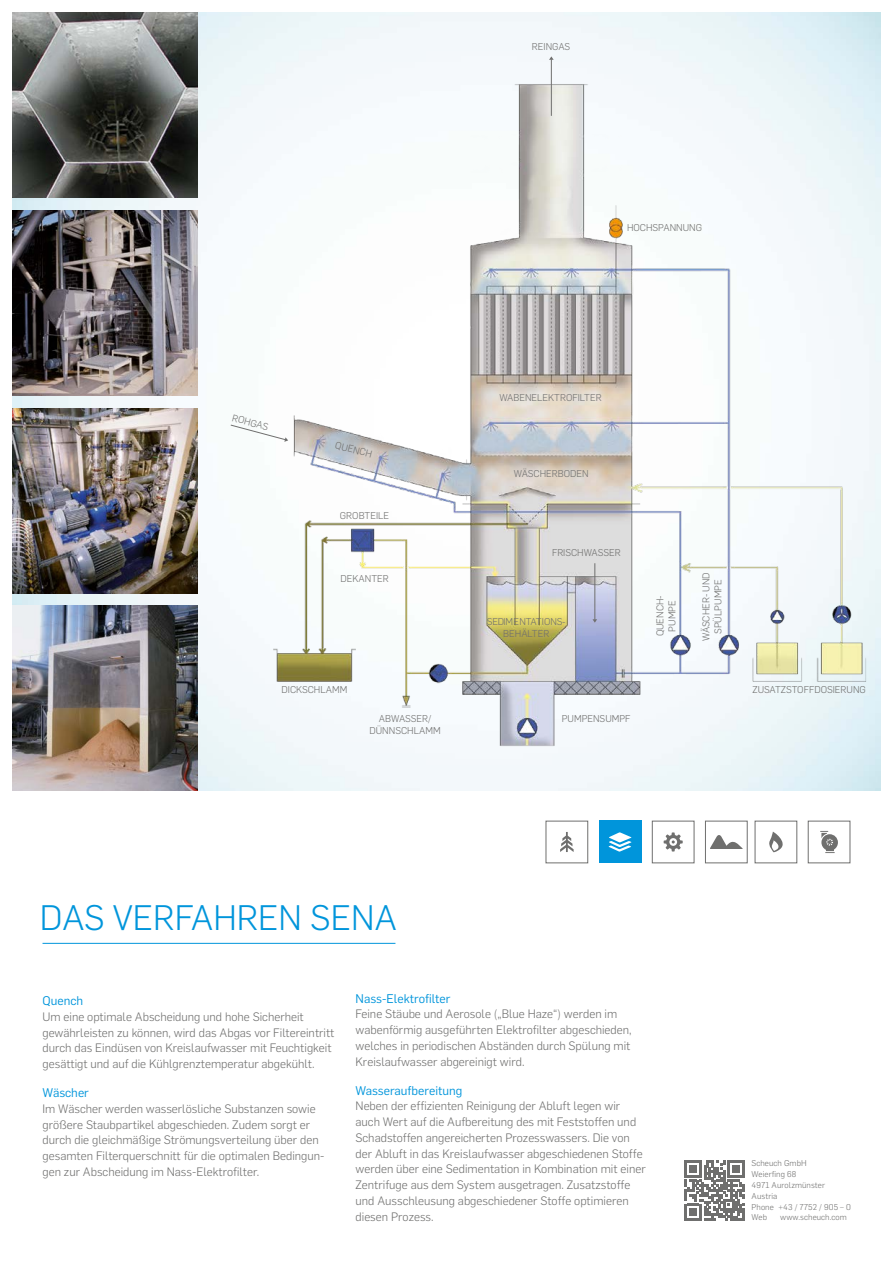
<style>
.page{position:relative;width:893px;height:1263px;background:#fff}
.page>*{position:absolute;margin:0;border:0;box-sizing:border-box;transform-origin:0 0}
.t1{font:300 34.8px "Flama";color:#0095db}
.t2{font:12.3px "Flama";color:#0095db}
.t3{font:300 12px/15.8px "Flama";color:#6f6f6e}
.t4{font:300 9.75px/12.1px "Flama";color:#6f6f6e;text-align:center}
.t5{font:300 8.25px/10.8px "Flama";letter-spacing:.01em;color:#6f6f6e}
</style>
<div class="page">
<img style="left:13px;top:13px;width:867px;height:778px">
<hr style="left:43px;top:943px;width:352px;height:1px;background:#0095db">
<img style="left:13px;top:13px;width:185px;height:185px">
<img style="left:13px;top:210px;width:185px;height:185px">
<img style="left:13px;top:408px;width:185px;height:185px">
<img style="left:13px;top:606px;width:185px;height:185px">
<div style="left:755px;top:821px;width:42px;height:42px;background:#fff;border:1px solid #6f6f6e"></div>
<div style="left:546px;top:821px;width:42px;height:42px;background:#fff;border:1px solid #6f6f6e"></div>
<svg style="left:560px;top:832px;width:14px;height:20px"></svg>
<div style="left:599px;top:821px;width:42px;height:42px;background:#0095db"></div>
<svg style="left:608px;top:832px;width:23px;height:20px"></svg>
<div style="left:652px;top:821px;width:42px;height:42px;background:#fff;border:1px solid #6f6f6e"></div>
<svg style="left:664px;top:832px;width:19px;height:19px"></svg>
<svg style="left:769px;top:831px;width:14px;height:21px"></svg>
<div style="left:808px;top:821px;width:42px;height:42px;background:#fff;border:1px solid #6f6f6e"></div>
<svg style="left:820px;top:831px;width:18px;height:22px"></svg>
<div style="left:705px;top:821px;width:43px;height:42px;background:#fff;border:1px solid #6f6f6e"></div>
<svg style="left:710px;top:835px;width:33px;height:14px"></svg>
<svg style="left:685px;top:1160px;width:60px;height:60px"></svg>
<img style="left:250px;top:72px;width:625px;height:687px">
<hr style="left:551px;top:59px;width:1px;height:57px;background:#6f6f6e">
<svg style="left:549px;top:56px;width:5px;height:4px"></svg>
<hr style="left:595px;top:563px;width:1px;height:57px;background:#6f6f6e">
<svg style="left:592px;top:619px;width:5px;height:4px"></svg>
<svg style="left:230px;top:424px;width:58px;height:18px"></svg>
<p class="t4" style="left:532px;top:40px;width:40px">REINGAS</p>
<p class="t4" style="left:627px;top:221px;width:77px">HOCHSPANNUNG</p>
<p class="t4" style="left:234px;top:411px;width:38px;rotate:15deg">ROHGAS</p>
<p class="t4" style="left:337px;top:438px;width:39px;rotate:15deg">QUENCH</p>
<p class="t4" style="left:340px;top:509px;width:51px">GROBTEILE</p>
<p class="t4" style="left:340px;top:571px;width:50px">DEKANTER</p>
<p class="t4" style="left:282px;top:683px;width:67px">DICKSCHLAMM</p>
<p class="t4" style="left:369px;top:711px;width:73px">ABWASSER/<br>DÜNNSCHLAMM</p>
<p class="t4" style="left:499px;top:391px;width:104px">WABENELEKTROFILTER</p>
<p class="t4" style="left:514px;top:467px;width:76px">WÄSCHERBODEN</p>
<p class="t4" style="left:552px;top:546px;width:70px">FRISCHWASSER</p>
<p class="t4" style="left:487px;top:615px;width:80px">SEDIMENTATIONS-<br>BEHÄLTER</p>
<p class="t4" style="left:653px;top:636px;width:43px;rotate:-90deg">QUENCH-<br>PUMPE</p>
<p class="t4" style="left:699px;top:641px;width:71px;rotate:-90deg">WÄSCHER- UND</p>
<p class="t4" style="left:711px;top:634px;width:56px;rotate:-90deg">SPÜLPUMPE</p>
<p class="t4" style="left:562px;top:711px;width:70px">PUMPENSUMPF</p>
<p class="t4" style="left:752px;top:683px;width:115px">ZUSATZSTOFFDOSIERUNG</p>
<h1 class="t1" style="left:40px;top:894px;width:359px">DAS VERFAHREN SENA</h1>
<p class="t2" style="left:43px;top:992px;width:42px">Quench</p>
<p class="t3" style="left:43px;top:1008px;width:293px">Um eine optimale Abscheidung und hohe Sicherheit gewährleisten zu können, wird das Abgas vor Filtereintritt durch das Eindüsen von Kreislaufwasser mit Feuchtigkeit gesättigt und auf die Kühlgrenztemperatur abgekühlt.</p>
<p class="t2" style="left:43px;top:1084px;width:48px">Wäscher</p>
<p class="t3" style="left:43px;top:1100px;width:283px">Im Wäscher werden wasserlösliche Substanzen sowie größere Staubpartikel abgeschieden. Zudem sorgt er durch die gleichmäßige Strömungsverteilung über den gesamten Filterquerschnitt für die optimalen Bedingun&shy;gen zur Abscheidung im Nass-Elektrofilter.</p>
<p class="t2" style="left:356px;top:990px;width:96px">Nass-Elektrofilter</p>
<p class="t3" style="left:356px;top:1005px;width:278px">Feine Stäube und Aerosole („Blue Haze“) werden im wabenförmig ausgeführten Elektrofilter abgeschieden, welches in periodischen Abständen durch Spülung mit Kreislaufwasser abgereinigt wird.</p>
<p class="t2" style="left:356px;top:1082px;width:108px">Wasseraufbereitung</p>
<p class="t3" style="left:356px;top:1097px;width:292px">Neben der effizienten Reinigung der Abluft legen wir auch Wert auf die Aufbereitung des mit Feststoffen und Schadstoffen angereicherten Prozesswassers. Die von der Abluft in das Kreislaufwasser abgeschiedenen Stoffe werden über eine Sedimentation in Kombination mit einer Zentrifuge aus dem System ausgetragen. Zusatzstoffe und Ausschleusung abgeschiedener Stoffe optimieren diesen Prozess.</p>
<p class="t5" style="left:752px;top:1158px;width:101px">Scheuch GmbH<br>Weierfing 68<br>4971 Aurolzmünster<br>Austria<br>Phone +43 / 7752 / 905 – 0<br>Web</p>
<p class="t5" style="left:780px;top:1212px;width:68px">www.scheuch.com</p>
</div>
